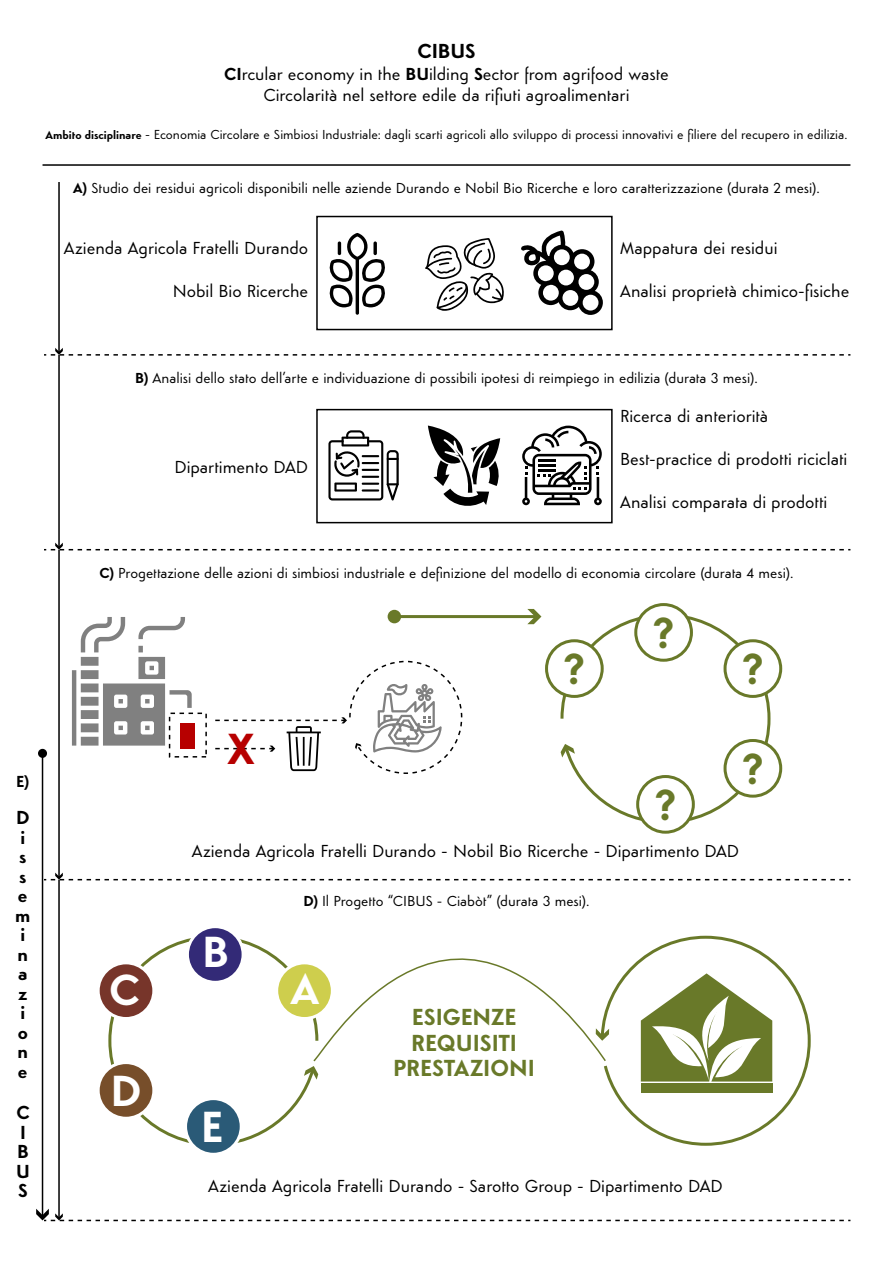
<style>
.page{position:relative;width:893px;height:1263px;background:#fff}
.page>*{position:absolute;margin:0;border:0;box-sizing:border-box;transform-origin:0 0}
.t1{font:700 45px "Simplo";color:#697929}
.t2{font:700 45px "Simplo";color:#fff}
.t3{font:700 45px "Simplo";color:#b70000}
.t4{font:700 24px/25.5px "Simplo";color:#697929;text-align:center}
.t5{font:700 21px "Simplo";color:#000}
.t6{font:700 19.5px/19.5px "Simplo";color:#000}
.t7{font:18px/21.6px "Simplo";color:#000;text-align:center}
.t8{font:700 16.5px "Simplo";color:#000}
.t9{font:15px "Simplo";color:#000}
.t10{font:13.5px "Simplo";color:#000}
.s1{font-weight:700}
.s2{font-weight:700;font-size:12px}
</style>
<div class="page">
<svg style="left:559px;top:612px;width:213px;height:213px"></svg>
<svg style="left:561px;top:744px;width:14px;height:13px"></svg>
<hr style="left:43px;top:164px;width:807px;height:2px;background:#000">
<div style="left:316px;top:216px;width:297px;height:114px;border:2px solid #000"></div>
<div style="left:316px;top:409px;width:297px;height:114px;border:2px solid #000"></div>
<svg style="left:329px;top:233px;width:56px;height:82px"></svg>
<svg style="left:425px;top:238px;width:79px;height:73px"></svg>
<svg style="left:521px;top:230px;width:82px;height:85px"></svg>
<svg style="left:328px;top:430px;width:71px;height:70px"></svg>
<svg style="left:428px;top:425px;width:72px;height:81px"></svg>
<svg style="left:522px;top:426px;width:80px;height:79px"></svg>
<svg style="left:72px;top:617px;width:120px;height:129px"></svg>
<div style="left:181px;top:723px;width:14px;height:26px;background:#b70000"></div>
<div style="left:169px;top:712px;width:38px;height:45px;border:2px dashed #000"></div>
<div style="left:546px;top:641px;width:56px;height:55px;background:#fff;border-radius:50%"></div>
<div style="left:545px;top:639px;width:59px;height:59px;border:3px solid #697929;border-radius:50%"></div>
<div style="left:636px;top:604px;width:55px;height:56px;background:#fff;border-radius:50%"></div>
<div style="left:634px;top:603px;width:59px;height:59px;border:3px solid #697929;border-radius:50%"></div>
<div style="left:725px;top:641px;width:56px;height:55px;background:#fff;border-radius:50%"></div>
<div style="left:723px;top:639px;width:59px;height:59px;border:3px solid #697929;border-radius:50%"></div>
<div style="left:725px;top:740px;width:56px;height:56px;background:#fff;border-radius:50%"></div>
<div style="left:723px;top:739px;width:59px;height:59px;border:3px solid #697929;border-radius:50%"></div>
<div style="left:638px;top:776px;width:55px;height:56px;background:#fff;border-radius:50%"></div>
<div style="left:636px;top:775px;width:59px;height:59px;border:3px solid #697929;border-radius:50%"></div>
<svg style="left:108px;top:938px;width:211px;height:205px"></svg>
<svg style="left:304px;top:1066px;width:14px;height:13px"></svg>
<svg style="left:604px;top:935px;width:207px;height:211px"></svg>
<svg style="left:607px;top:1028px;width:2px;height:13px"></svg>
<div style="left:277px;top:963px;width:55px;height:55px;background:#cece4d;border-radius:50%"></div>
<div style="left:275px;top:961px;width:59px;height:59px;border:3px solid #fff;border-radius:50%"></div>
<div style="left:187px;top:927px;width:56px;height:55px;background:#332a77;border-radius:50%"></div>
<div style="left:186px;top:925px;width:59px;height:59px;border:3px solid #fff;border-radius:50%"></div>
<div style="left:98px;top:963px;width:56px;height:55px;background:#77352a;border-radius:50%"></div>
<div style="left:97px;top:961px;width:58px;height:59px;border:3px solid #fff;border-radius:50%"></div>
<div style="left:98px;top:1062px;width:56px;height:56px;background:#774e2a;border-radius:50%"></div>
<div style="left:97px;top:1061px;width:58px;height:59px;border:3px solid #fff;border-radius:50%"></div>
<div style="left:186px;top:1098px;width:55px;height:56px;background:#2a5a77;border-radius:50%"></div>
<div style="left:184px;top:1097px;width:59px;height:59px;border:3px solid #fff;border-radius:50%"></div>
<svg style="left:215px;top:660px;width:248px;height:114px"></svg>
<hr style="left:394px;top:615px;width:142px;height:3px;background:#697929">
<div style="left:388px;top:610px;width:13px;height:13px;background:#697929;border-radius:50%"></div>
<svg style="left:527px;top:609px;width:14px;height:15px"></svg>
<svg style="left:312px;top:880px;width:295px;height:183px"></svg>
<svg style="left:641px;top:973px;width:131px;height:108px"></svg>
<div style="left:641px;top:1084px;width:131px;height:9px;background:#697929"></div>
<hr style="left:58px;top:880px;width:2px;height:338px;background:#000">
<hr style="left:42px;top:753px;width:1px;height:463px;background:#000">
<div style="left:38px;top:749px;width:9px;height:9px;background:#000;border-radius:50%"></div>
<svg style="left:36px;top:1209px;width:814px;height:12px"></svg>
<hr style="left:58px;top:550px;width:2px;height:327px;background:#000">
<svg style="left:44px;top:873px;width:806px;height:7px"></svg>
<hr style="left:58px;top:355px;width:2px;height:192px;background:#000">
<svg style="left:44px;top:543px;width:806px;height:7px"></svg>
<hr style="left:58px;top:182px;width:2px;height:170px;background:#000">
<svg style="left:44px;top:348px;width:806px;height:8px"></svg>
<p class="t5" style="left:417px;top:39px;width:59px">CIBUS</p>
<p class="t7" style="left:224px;top:63px;width:446px"><span class="s1">CI</span>rcular economy in the <span class="s1">BU</span>ilding <span class="s1">S</span>ector from agrifood waste<br>Circolarità nel settore edile da rifiuti agroalimentari</p>
<p class="t10" style="left:46px;top:127px;width:803px"><span class="s2">Ambito disciplinare</span> - Economia Circolare e Simbiosi Industriale: dagli scarti agricoli allo sviluppo di processi innovativi e filiere del recupero in edilizia.</p>
<p class="t9" style="left:73px;top:179px;width:748px"><span class="s1">A)</span> Studio dei residui agricoli disponibili nelle aziende Durando e Nobil Bio Ricerche e loro caratterizzazione (durata 2 mesi).</p>
<p class="t7" style="left:64px;top:237px;width:246px">Azienda Agricola Fratelli Durando</p>
<p class="t7" style="left:173px;top:280px;width:137px">Nobil Bio Ricerche</p>
<p class="t7" style="left:620px;top:237px;width:159px">Mappatura dei residui</p>
<p class="t7" style="left:620px;top:280px;width:231px">Analisi proprietà chimico-fisiche</p>
<p class="t8" style="left:16px;top:772px;width:15px">E)</p>
<p class="t6" style="left:15px;top:808px;width:16px">D i s s e m i n a z i o n e</p>
<p class="t6" style="left:16px;top:1103px;width:15px">C<br>I<br>B<br>U<br>S</p>
<p class="t9" style="left:135px;top:369px;width:624px"><span class="s1">B)</span> Analisi dello stato dell’arte e individuazione di possibili ipotesi di reimpiego in edilizia (durata 3 mesi).</p>
<p class="t7" style="left:174px;top:456px;width:135px">Dipartimento DAD</p>
<p class="t7" style="left:620px;top:405px;width:150px">Ricerca di anteriorità</p>
<p class="t7" style="left:620px;top:448px;width:229px">Best-practice di prodotti riciclati</p>
<p class="t7" style="left:620px;top:491px;width:209px">Analisi comparata di prodotti</p>
<p class="t9" style="left:100px;top:564px;width:695px"><span class="s1">C)</span> Progettazione delle azioni di simbiosi industriale e definizione del modello di economia circolare (durata 4 mesi).</p>
<h1 class="t3" style="left:228px;top:723px;width:28px">X</h1>
<h1 class="t1" style="left:564px;top:643px;width:22px">?</h1>
<h1 class="t1" style="left:653px;top:607px;width:22px">?</h1>
<h1 class="t1" style="left:655px;top:779px;width:22px">?</h1>
<h1 class="t1" style="left:743px;top:643px;width:22px">?</h1>
<h1 class="t1" style="left:743px;top:743px;width:22px">?</h1>
<p class="t7" style="left:192px;top:840px;width:549px">Azienda Agricola Fratelli Durando - Nobil Bio Ricerche - Dipartimento DAD</p>
<h1 class="t2" style="left:109px;top:963px;width:32px">C</h1>
<h1 class="t2" style="left:110px;top:1064px;width:33px">D</h1>
<h1 class="t2" style="left:202px;top:925px;width:28px">B</h1>
<h1 class="t2" style="left:201px;top:1100px;width:24px">E</h1>
<p class="t9" style="left:303px;top:892px;width:288px"><span class="s1">D)</span> Il Progetto “CIBUS - Ciabòt” (durata 3 mesi).</p>
<h1 class="t2" style="left:291px;top:962px;width:30px">A</h1>
<h2 class="t4" style="left:393px;top:1004px;width:143px">ESIGENZE<br>REQUISITI<br>PRESTAZIONI</h2>
<p class="t7" style="left:208px;top:1175px;width:516px">Azienda Agricola Fratelli Durando - Sarotto Group - Dipartimento DAD</p>
</div>
